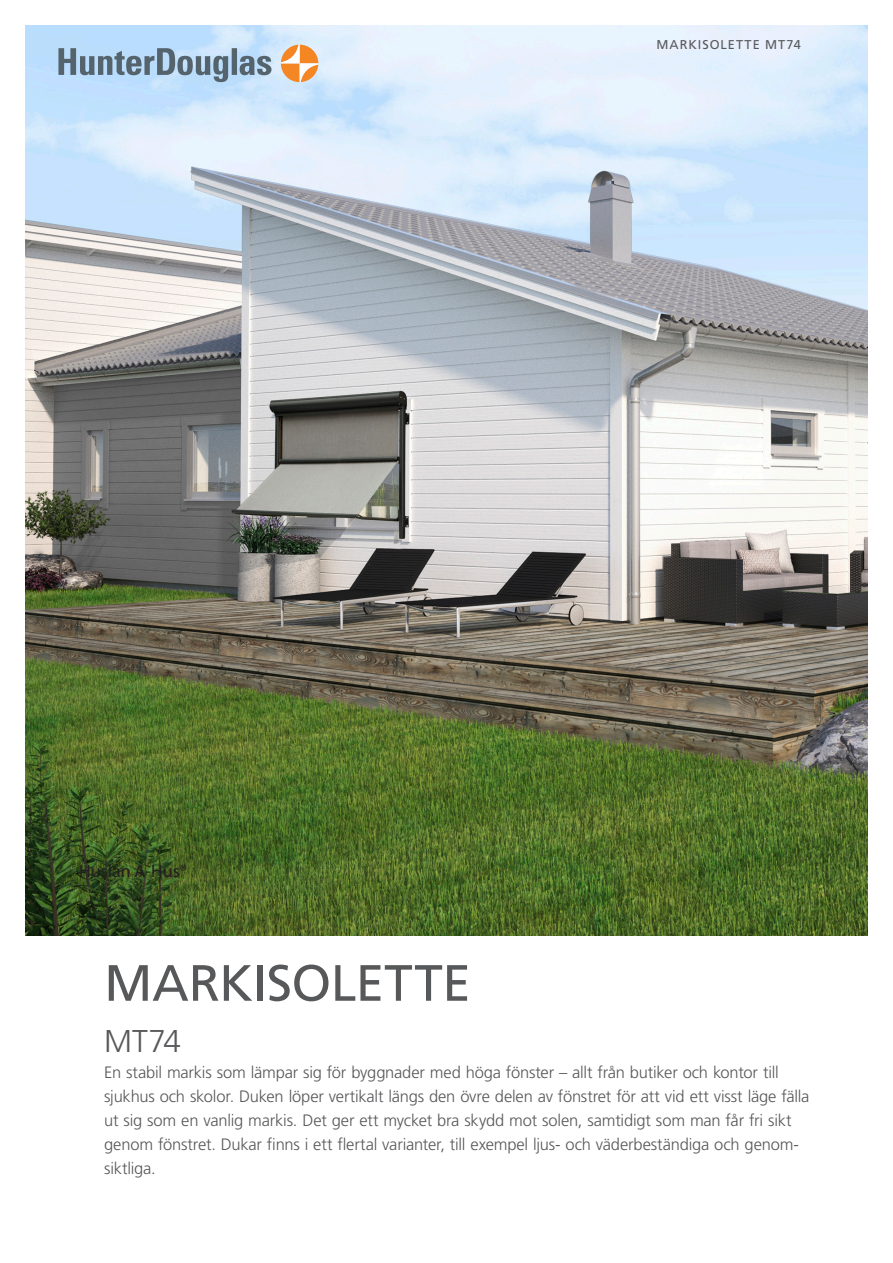
<style>
.page{position:relative;width:893px;height:1263px;background:#fff}
.page>*{position:absolute;margin:0;border:0;box-sizing:border-box;transform-origin:0 0}
.t1{font:51px "Frutiger LT Std";letter-spacing:-.005em;color:#57585a}
.t2{font:300 31.5px "Frutiger LT Std";color:#57585a}
.t3{font:18px "Myriad Pro";color:#231f20}
.t4{font:300 16.5px/24px "Frutiger LT Std";letter-spacing:-.01em;color:#57585a}
.t5{font:12.75px "Frutiger LT Std";letter-spacing:.08em;color:#57585a}
</style>
<div class="page">
<img style="left:26px;top:26px;width:841px;height:909px">
<svg style="left:281px;top:45px;width:37px;height:37px"></svg>
<svg style="left:58px;top:48px;width:213px;height:34px;background:#95afc4"></svg>
<p class="t5" style="left:656px;top:37px;width:146px">MARKISOLETTE MT74</p>
<p class="t3" style="left:79px;top:860px;width:110px">Huslån A-Hus®</p>
<p class="t1" style="left:104px;top:953px;width:368px">MARKISOLETTE</p>
<p class="t2" style="left:104px;top:1023px;width:78px">MT74</p>
<p class="t4" style="left:104px;top:1060px;width:707px">En stabil markis som lämpar sig för byggnader med höga fönster – allt från butiker och kontor till sjukhus och skolor. Duken löper vertikalt längs den övre delen av fönstret för att vid ett visst läge fälla ut sig som en vanlig markis. Det ger ett mycket bra skydd mot solen, samtidigt som man får fri sikt genom fönstret. Dukar finns i ett flertal varianter, till exempel ljus- och väderbeständiga och genom&shy;siktliga.</p>
</div>
